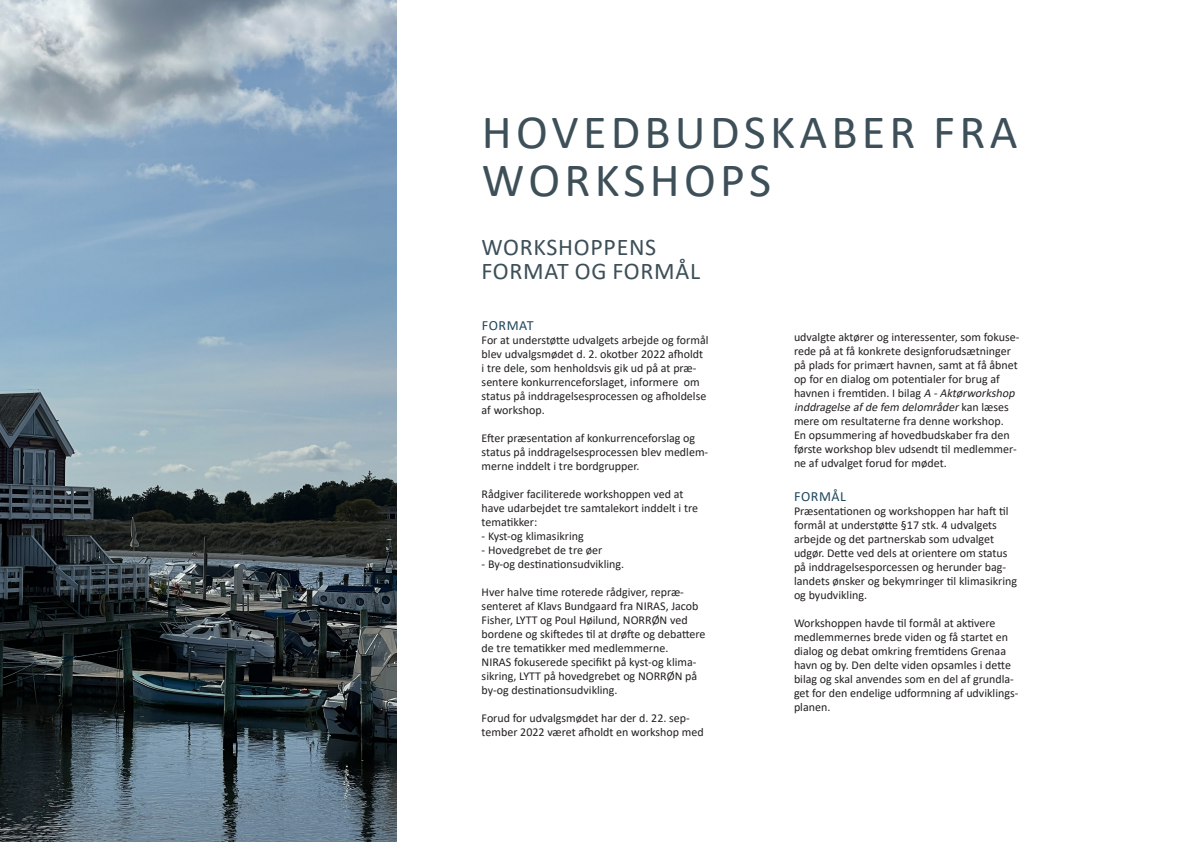
<style>
.page{position:relative;width:1191px;height:842px;background:#fff}
.page>*{position:absolute;margin:0;border:0;box-sizing:border-box;transform-origin:0 0}
.Kapitel_overskrift{font:48px/48px "Calibri";letter-spacing:.09em;color:#3d4f58}
.Overrubrik_2{font:24px/24px "Calibri";letter-spacing:.03em;color:#3d4f58}
._3{font:14px "Calibri";letter-spacing:.04em;color:#20475c}
._4{font:14px "Calibri";letter-spacing:.04em;color:#20475c}
._4-2{font:12px/14px "Calibri";color:#231f20}
.s1{font-style:italic}
</style>
<div class="page">
<img style="left:0;top:0;width:397px;height:842px">
<p class="Kapitel_overskrift" style="left:482px;top:107px;width:537px">HOVEDBUDSKABER FRA<br>WORKSHOPS</p>
<p class="Overrubrik_2" style="left:481px;top:234px;width:220px">WORKSHOPPENS<br>FORMAT OG FORMÅL</p>
<p class="_3" style="left:482px;top:315px;width:53px">FORMAT</p>
<p class="_4-2" style="left:481px;top:332px;width:228px">For at understøtte udvalgets arbejde og formål blev udvalgsmødet d. 2. okotber 2022 afholdt i tre dele, som henholdsvis gik ud på at præ&shy;sentere konkurrenceforslaget, informere om status på inddragelsesprocessen og afholdelse af workshop.</p>
<p class="_4-2" style="left:481px;top:430px;width:228px">Efter præsentation af konkurrenceforslag og status på inddragelsesprocessen blev medlem&shy;merne inddelt i tre bordgrupper.</p>
<p class="_4-2" style="left:481px;top:486px;width:218px">Rådgiver faciliterede workshoppen ved at have udarbejdet tre samtalekort inddelt i tre tematikker:</p>
<p class="_4-2" style="left:481px;top:528px;width:104px">- Kyst-og klimasikring</p>
<p class="_4-2" style="left:481px;top:542px;width:122px">- Hovedgrebet de tre øer</p>
<p class="_4-2" style="left:481px;top:556px;width:144px">- By-og destinationsudvikling.</p>
<p class="_4-2" style="left:481px;top:584px;width:225px">Hver halve time roterede rådgiver, repræ&shy;senteret af Klavs Bundgaard fra NIRAS, Jacob Fisher, LYTT og Poul Høilund, NORRØN ved bordene og skiftedes til at drøfte og debattere de tre tematikker med medlemmerne.<br>NIRAS fokuserede specifikt på kyst-og klima&shy;sikring, LYTT på hovedgrebet og NORRØN på by-og destinationsudvikling.</p>
<p class="_4-2" style="left:481px;top:710px;width:224px">Forud for udvalgsmødet har der d. 22. sep&shy;tember 2022 været afholdt en workshop med</p>
<p class="_4-2" style="left:794px;top:329px;width:227px">udvalgte aktører og interessenter, som fokuse&shy;rede på at få konkrete designforudsætninger på plads for primært havnen, samt at få åbnet op for en dialog om potentialer for brug af havnen i fremtiden. I bilag <span class="s1">A -Aktørworkshop inddragelse afde fem delområder</span>ka n l æ s e s mere om resultaterne fra denne workshop.<br>En opsummering af hovedbudskaber fra den første workshop blev udsendt til medlemmer&shy;ne af udvalget forud for mødet.</p>
<p class="_4" style="left:794px;top:486px;width:53px">FORMÅL</p>
<p class="_4-2" style="left:794px;top:503px;width:225px">Præsentationen og workshoppen har haft til formål at understøtte §17 stk. 4 udvalgets arbejde og det partnerskab som udvalget udgør. Dette ved dels at orientere om status på inddragelsesporcessen og herunder bag&shy;landets ønsker og bekymringer til klimasikring og byudvikling.</p>
<p class="_4-2" style="left:794px;top:615px;width:226px">Workshoppen havde til formål at aktivere medlemmernes brede viden og få startet en dialog og debat omkring fremtidens Grenaa havn og by. Den delte viden opsamles i dette bilag og skal anvendes som en del af grundla&shy;get for den endelige udformning af udviklings&shy;planen.</p>
</div>
